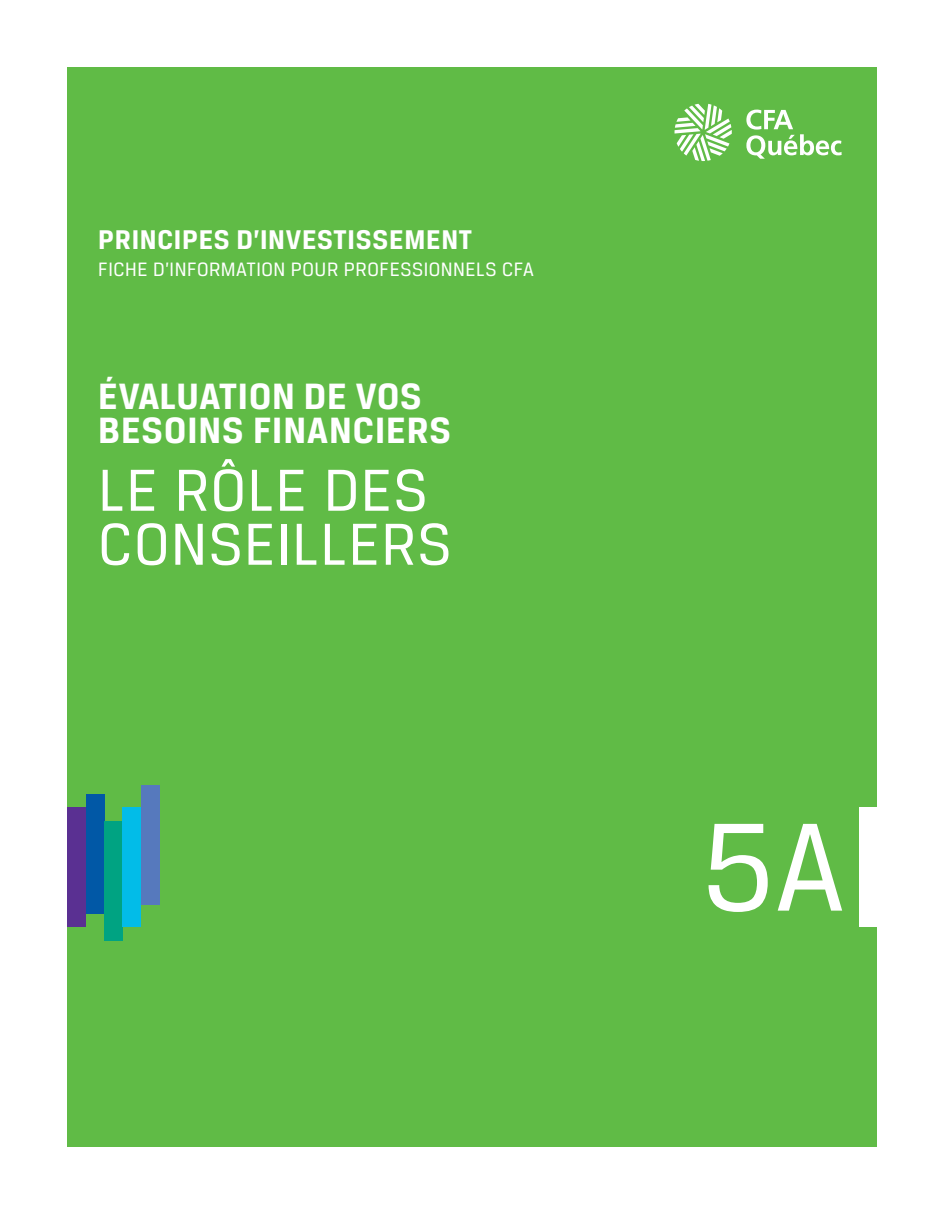
<style>
.page{position:relative;width:945px;height:1215px;background:#fff}
.page>*{position:absolute;margin:0;border:0;box-sizing:border-box;transform-origin:0 0}
.t1{font:133.5px "Breuer Text";color:#fff}
.t2{font:63px/54px "Breuer Text";letter-spacing:.025em;color:#fff}
.t3{font:700 39px/34.5px "Breuer Text";letter-spacing:.025em;color:#fff}
.t4{font:700 28.8px "Breuer Text";letter-spacing:.025em;color:#fff}
.t5{font:20.7px "Breuer Text";letter-spacing:.025em;color:#fff}
</style>
<div class="page">
<div style="left:68px;top:68px;width:810px;height:1080px;background:#60bb46"></div>
<div style="left:859px;top:807px;width:36px;height:120px;background:#fff"></div>
<svg style="left:675px;top:104px;width:57px;height:57px"></svg>
<svg style="left:746px;top:110px;width:96px;height:49px"></svg>
<div style="left:68px;top:807px;width:18px;height:120px;background:#5a3092"></div>
<div style="left:86px;top:794px;width:18px;height:120px;background:#0158a6"></div>
<div style="left:104px;top:821px;width:19px;height:120px;background:#00a382"></div>
<div style="left:123px;top:807px;width:18px;height:120px;background:#02bce8"></div>
<div style="left:141px;top:785px;width:18px;height:120px;background:#5679bd"></div>
<p class="t4" style="left:98px;top:224px;width:375px">PRINCIPES D’INVESTISSEMENT</p>
<p class="t5" style="left:98px;top:258px;width:437px">FICHE D’INFORMATION POUR PROFESSIONNELS CFA</p>
<p class="t3" style="left:98px;top:379px;width:355px">ÉVALUATION DE VOS<br>BESOINS FINANCIERS</p>
<p class="t2" style="left:98px;top:463px;width:355px">LE RÔLE DES<br>CONSEILLERS</p>
<p class="t1" style="left:701px;top:795px;width:145px">5A</p>
</div>
